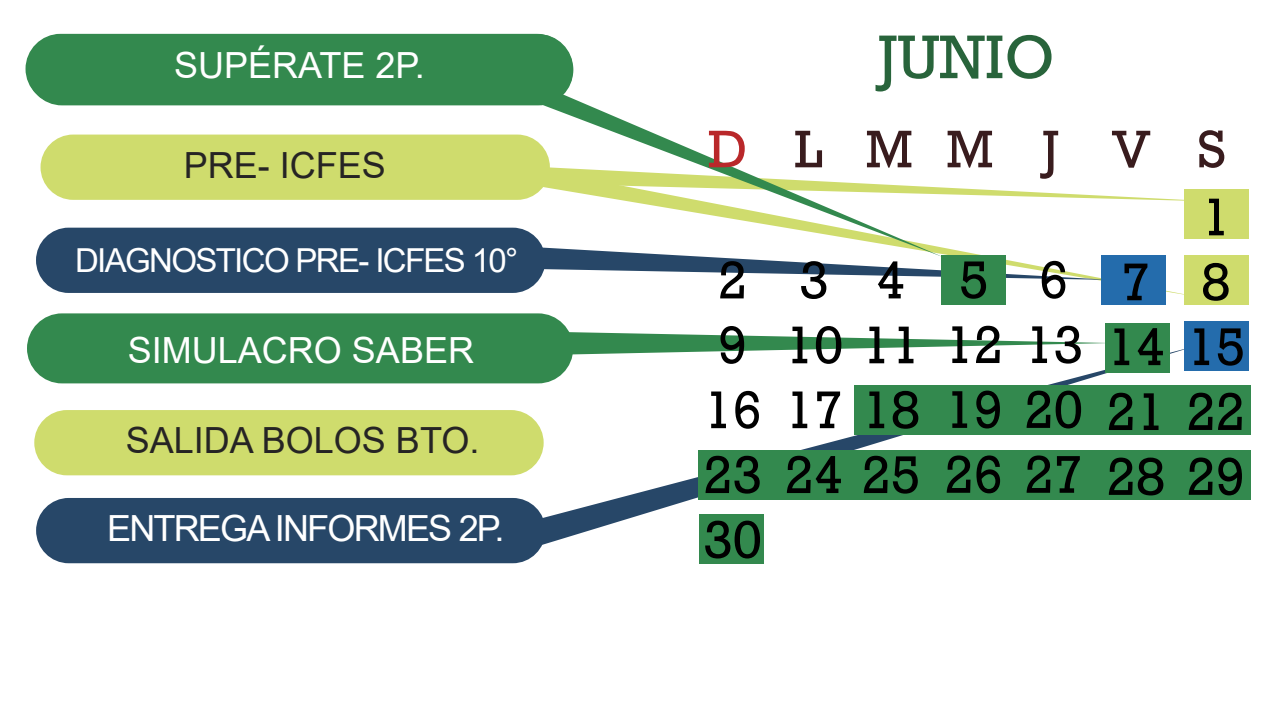
<style>
.page{position:relative;width:1276px;height:728px;background:#fff}
.page>*{position:absolute;margin:0;border:0;box-sizing:border-box;transform-origin:0 0}
.t1{font:62.7px "Rockwell";color:#28643b}
.t2{font:54px/64.8px "Rockwell";color:#000}
.t3{font:53.7px "Rockwell";color:#391c1e}
.t4{font:36px "Arial";color:#fff}
.t5{font:36px "Arial";color:#262424}
.t6{font:36px "Arial";letter-spacing:-.05em;color:#fff}
.t7{font:33px "Arial";letter-spacing:-.05em;color:#fff}
.s1{color:#b9282a}
</style>
<div class="page">
<div style="left:26px;top:34px;width:546px;height:70px;background:#33894e;border-radius:35px"></div>
<div style="left:41px;top:134px;width:509px;height:66px;background:#cfdc6d;border-radius:33px"></div>
<svg style="left:479px;top:187px;width:721px;height:110px"></svg>
<div style="left:36px;top:227px;width:509px;height:66px;background:#274768;border-radius:33px"></div>
<svg style="left:541px;top:247px;width:570px;height:33px"></svg>
<svg style="left:569px;top:332px;width:536px;height:13px"></svg>
<div style="left:27px;top:313px;width:546px;height:70px;background:#33894e;border-radius:35px"></div>
<div style="left:34px;top:410px;width:509px;height:65px;background:#cfdc6d;border-radius:33px"></div>
<div style="left:36px;top:497px;width:509px;height:66px;background:#274768;border-radius:33px"></div>
<svg style="left:511px;top:345px;width:685px;height:206px"></svg>
<svg style="left:524px;top:79px;width:420px;height:178px"></svg>
<div style="left:941px;top:255px;width:64px;height:49px;background:#33894e"></div>
<div style="left:1184px;top:189px;width:64px;height:49px;background:#cfdc6d"></div>
<div style="left:1184px;top:255px;width:64px;height:49px;background:#cfdc6d"></div>
<div style="left:1102px;top:255px;width:64px;height:49px;background:#246cac"></div>
<div style="left:1105px;top:324px;width:64px;height:49px;background:#33894e"></div>
<div style="left:1184px;top:321px;width:64px;height:49px;background:#246cac"></div>
<div style="left:854px;top:385px;width:369px;height:49px;background:#33894e"></div>
<div style="left:881px;top:385px;width:369px;height:49px;background:#33894e"></div>
<div style="left:698px;top:450px;width:369px;height:49px;background:#33894e"></div>
<div style="left:881px;top:450px;width:369px;height:49px;background:#33894e"></div>
<div style="left:699px;top:514px;width:64px;height:49px;background:#33894e"></div>
<p class="t4" style="left:174px;top:40px;width:252px">SUPÉRATE 2P.</p>
<p class="t5" style="left:184px;top:140px;width:204px">PRE- ICFES</p>
<p class="t7" style="left:75px;top:237px;width:445px">DIAGNOSTICO PRE- ICFES 10°</p>
<p class="t4" style="left:128px;top:326px;width:348px">SIMULACRO SABER</p>
<p class="t5" style="left:126px;top:415px;width:355px">SALIDA BOLOS BTO.</p>
<p class="t6" style="left:107px;top:503px;width:399px">ENTREGA INFORMES 2P.</p>
<p class="t1" style="left:877px;top:21px;width:178px">JUNIO</p>
<p class="t3" style="left:708px;top:118px;width:519px"><span class="s1">D</span> L M M J V S</p>
<p class="t2" style="left:1201px;top:185px;width:31px">1<br>8</p>
<p class="t2" style="left:1039px;top:248px;width:31px">6</p>
<p class="t2" style="left:1121px;top:250px;width:31px">7</p>
<p class="t2" style="left:799px;top:248px;width:31px">3</p>
<p class="t2" style="left:944px;top:248px;width:302px">5<br>12 13 14 15<br>19 20 21 22<br>26 27 28 29</p>
<p class="t2" style="left:718px;top:248px;width:31px">2<br>9</p>
<p class="t2" style="left:703px;top:248px;width:218px;text-align:right">4<br>10 11<br>16 17 18<br>23 24 25</p>
<p class="t2" style="left:703px;top:508px;width:60px">30</p>
</div>
